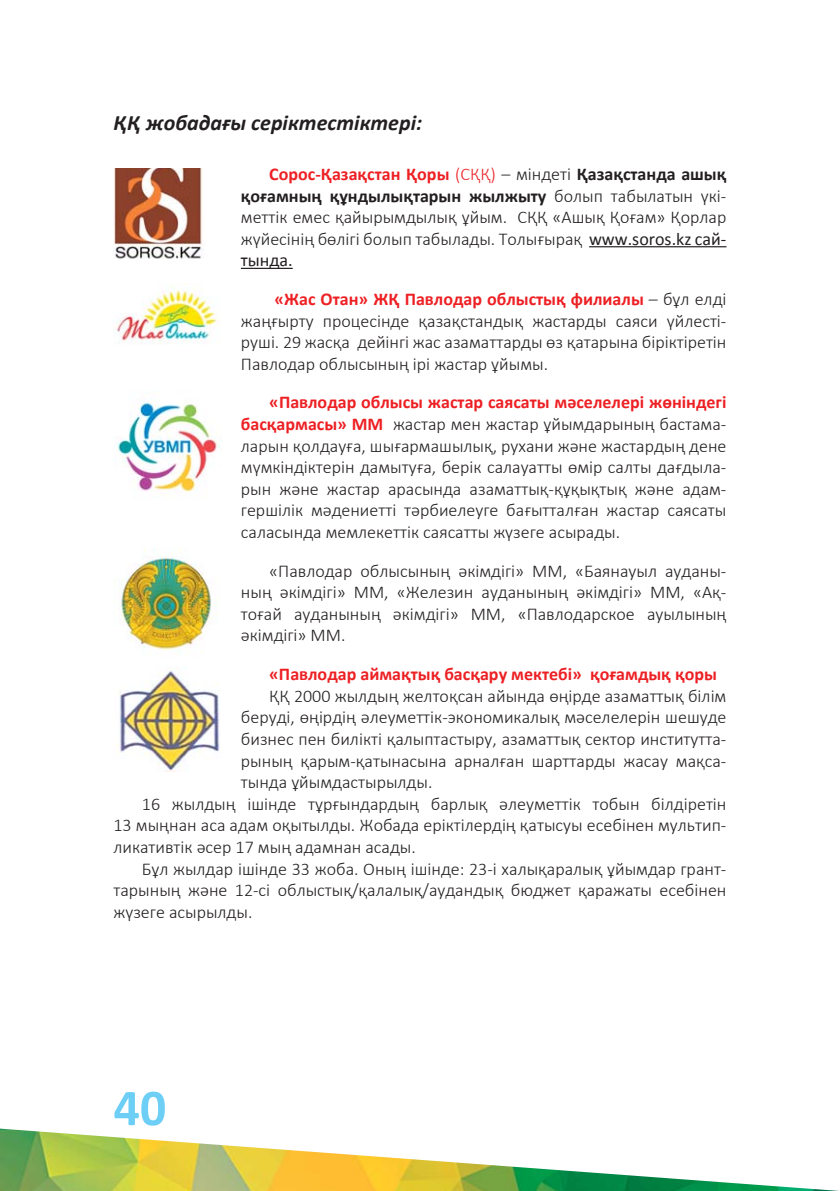
<style>
.page{position:relative;width:840px;height:1191px;background:#fff}
.page>*{position:absolute;margin:0;border:0;box-sizing:border-box;transform-origin:0 0}
.t1{font:700 52px "Calibri";color:#6dcff6}
.t2{font:italic 700 22px "Calibri";color:#231f20}
.t3{font:300 18px/21.6px "Calibri";color:#231f20;text-align:justify}
.t4{font:700 18px "Calibri";color:#ed2024}
.s1{font-weight:700;color:#ed2024}
.s2{color:#ed2024}
.s3{font-weight:700}
.s4{font-weight:400}
</style>
<div class="page">
<img style="left:0;top:1128px;width:839px;height:63px">
<hr style="left:588px;top:246px;width:138px;height:1px;background:#231f20">
<hr style="left:241px;top:268px;width:51px;height:1px;background:#231f20">
<img style="left:114px;top:402px;width:106px;height:94px">
<img style="left:113px;top:283px;width:106px;height:61px">
<img style="left:113px;top:169px;width:90px;height:90px">
<img style="left:119px;top:548px;width:100px;height:103px">
<img style="left:116px;top:668px;width:104px;height:103px">
<p class="t2" style="left:113px;top:113px;width:310px">ҚҚ жобадағы серіктестіктері:</p>
<p class="t3" style="left:241px;top:165px;width:487px;text-indent:28px"><span class="s1">Сорос-Қазақстан Қоры</span> <span class="s2">(СҚҚ)</span> – міндеті <span class="s3">Қазақстанда ашық қоғамның құндылықтарын жылжыту</span> болып табылатын үкі&shy;меттік емес қайырымдылық ұйым. СҚҚ «Ашық Қоғам» Қорлар жүйесінің бөлігі болып табылады. Толығырақ <span class="s4">www.soros.kz сай&shy;тында.</span></p>
<p class="t3" style="left:241px;top:290px;width:487px;text-indent:33px"><span class="s1">«Жас Отан» ЖҚ Павлодар облыстық филиалы</span> – бұл елді жаңғырту процесінде қазақстандық жастарды саяси үйлесті&shy;руші. 29 жасқа дейінгі жас азаматтарды өз қатарына біріктіретін Павлодар облысының ірі жастар ұйымы.</p>
<p class="t3" style="left:241px;top:393px;width:487px;text-indent:28px"><span class="s1">«Павлодар облысы жастар саясаты мәселелері жөніндегі басқармасы» ММ</span> жастар мен жастар ұйымдарының бастама&shy;ларын қолдауға, шығармашылық, рухани және жастардың дене мүмкіндіктерін дамытуға, берік салауатты өмір салты дағдыла&shy;рын және жастар арасында азаматтық-құқықтық және адам&shy;гершілік мәдениетті тәрбиелеуге бағытталған жастар саясаты саласында мемлекеттік саясатты жүзеге асырады.</p>
<p class="t3" style="left:241px;top:561px;width:487px;text-indent:28px">«Павлодар облысының әкімдігі» ММ, «Баянауыл ауданы&shy;ның әкімдігі» ММ, «Железин ауданының әкімдігі» ММ, «Ақ&shy;тоғай ауданының әкімдігі» ММ, «Павлодарское ауылының әкімдігі» ММ.</p>
<p class="t4" style="left:269px;top:666px;width:449px">«Павлодар аймақтық басқару мектебі» қоғамдық қоры</p>
<p class="t3" style="left:269px;top:686px;width:458px">ҚҚ 2000 жылдың желтоқсан айында өңірде азаматтық білім</p>
<p class="t3" style="left:241px;top:708px;width:487px">беруді, өңірдің әлеуметтік-экономикалық мәселелерін шешуде</p>
<p class="t3" style="left:241px;top:729px;width:487px">бизнес пен билікті қалыптастыру, азаматтық сектор институтта-</p>
<p class="t3" style="left:241px;top:751px;width:487px">рының қарым-қатынасына арналған шарттарды жасау мақса-</p>
<p class="t3" style="left:241px;top:773px;width:193px">тында ұйымдастырылды.</p>
<p class="t3" style="left:142px;top:794px;width:585px">16 жылдың ішінде тұрғындардың барлық әлеуметтік тобын білдіретін</p>
<p class="t3" style="left:113px;top:816px;width:614px">13 мыңнан аса адам оқытылды. Жобада еріктілердің қатысуы есебінен мультип-</p>
<p class="t3" style="left:113px;top:837px;width:304px">ликативтік әсер 17 мың адамнан асады.</p>
<p class="t3" style="left:142px;top:859px;width:585px">Бұл жылдар ішінде 33 жоба. Оның ішінде: 23-і халықаралық ұйымдар грант-</p>
<p class="t3" style="left:113px;top:881px;width:614px">тарының және 12-сі облыстық/қалалық/аудандық бюджет қаражаты есебінен</p>
<p class="t3" style="left:113px;top:902px;width:140px">жүзеге асырылды.</p>
<h1 class="t1" style="left:113px;top:1086px;width:54px">40</h1>
</div>
